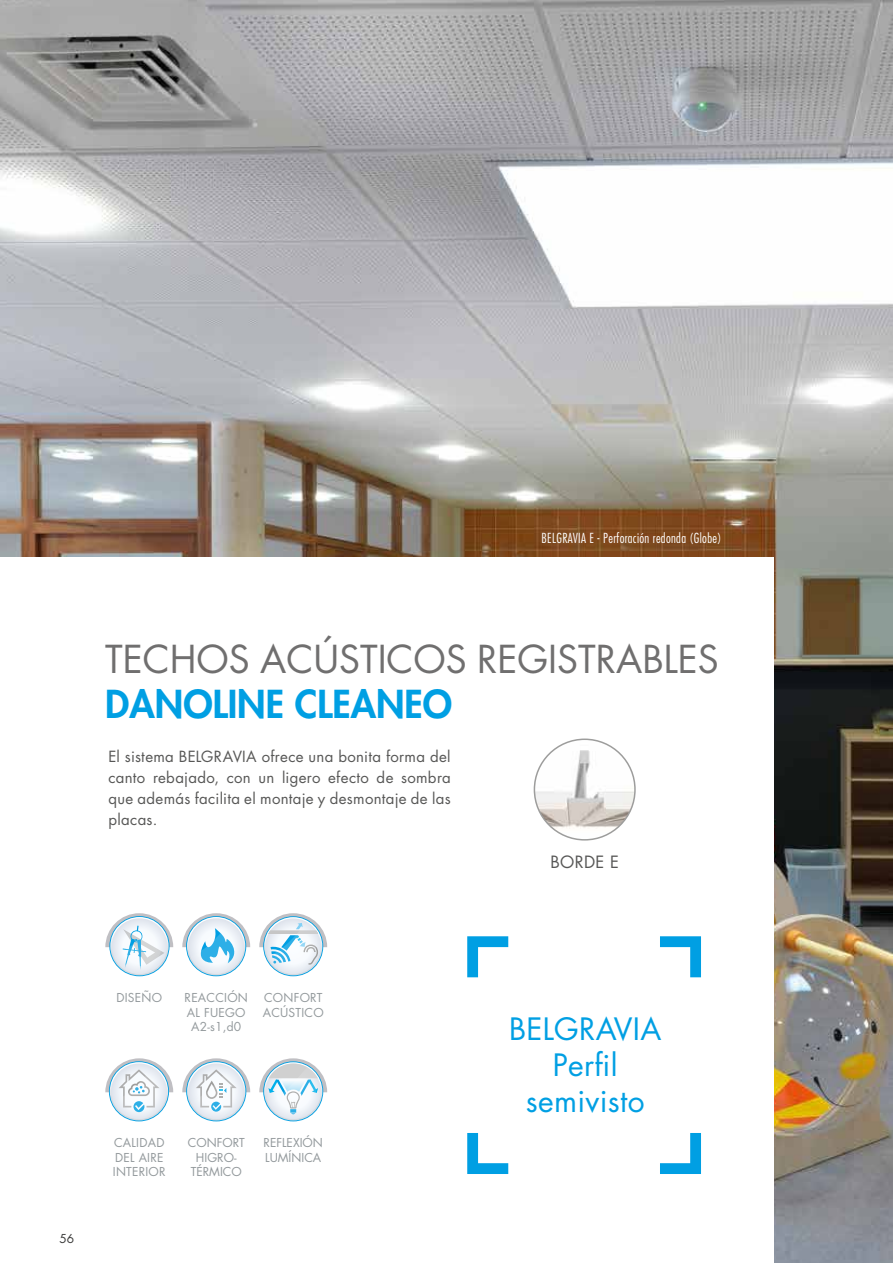
<style>
.page{position:relative;width:893px;height:1263px;background:#fff}
.page>*{position:absolute;margin:0;border:0;box-sizing:border-box;transform-origin:0 0}
.t1{font:37.5px "Futura Std";color:#706f6f}
.t2{font:800 37.5px "Futura Std";color:#009fe3}
.t3{font:30px/36px "Futura Std";letter-spacing:.01em;color:#009fe3;text-align:center}
.t4{font:16.5px "Futura Std";letter-spacing:.02em;color:#575756}
.t5{font:15px/21px "Futura Std";letter-spacing:.02em;color:#575756;text-align:justify}
.t6{font:300 condensed 13.5px "Futura Std";letter-spacing:.025em;color:#fff}
.t7{font:12px/14.4px "Futura Std";letter-spacing:.02em;color:#93999c}
.t8{font:12px/14.4px "Futura Std";color:#93999c;text-align:center}
.t9{font:12px "Futura Std";color:#3c3c3b}
</style>
<div class="page">
<img style="left:0;top:0;width:893px;height:1263px">
<div style="left:0;top:557px;width:774px;height:706px;background:#fff"></div>
<svg style="left:467px;top:936px;width:41px;height:41px"></svg>
<svg style="left:660px;top:936px;width:41px;height:41px"></svg>
<svg style="left:467px;top:1133px;width:41px;height:41px"></svg>
<svg style="left:660px;top:1133px;width:41px;height:41px"></svg>
<svg style="left:105px;top:913px;width:68px;height:61px"></svg>
<svg style="left:259px;top:913px;width:68px;height:61px"></svg>
<svg style="left:182px;top:913px;width:68px;height:61px"></svg>
<svg style="left:105px;top:1058px;width:68px;height:61px"></svg>
<svg style="left:182px;top:1058px;width:68px;height:61px"></svg>
<svg style="left:259px;top:1058px;width:68px;height:61px"></svg>
<img style="left:534px;top:739px;width:101px;height:101px;border-radius:50px">
<div style="left:534px;top:738px;width:102px;height:102px;border:2px solid #9d9d9c;border-radius:50%"></div>
<p class="t6" style="left:541px;top:530px;width:181px">BELGRAVIA E - Perforación redonda (Globe)</p>
<h1 class="t1" style="left:105px;top:635px;width:615px">TECHOS ACÚSTICOS REGISTRABLES</h1>
<h1 class="t2" style="left:105px;top:680px;width:348px">DANOLINE CLEANEO</h1>
<p class="t5" style="left:108px;top:746px;width:344px">El sistema BELGRAVIA ofrece una bonita forma del canto rebajado, con un ligero efecto de sombra que además facilita el montaje y desmontaje de las placas.</p>
<p class="t4" style="left:550px;top:852px;width:70px">BORDE E</p>
<p class="t7" style="left:185px;top:991px;width:65px;text-align:center">REACCIÓN<br>AL FUEGO<br>A2-s1,d0</p>
<p class="t7" style="left:116px;top:991px;width:47px">DISEÑO</p>
<p class="t7" style="left:263px;top:991px;width:62px">CONFORT<br>ACÚSTICO</p>
<p class="t9" style="left:60px;top:1231px;width:16px">56</p>
<p class="t7" style="left:113px;top:1136px;width:54px">CALIDAD<br>DEL AIRE<br>INTERIOR</p>
<p class="t8" style="left:188px;top:1136px;width:58px">CONFORT<br>HIGRO-<br>TÉRMICO</p>
<p class="t8" style="left:263px;top:1136px;width:61px;text-align:left">REFLEXIÓN<br>LUMÍNICA</p>
<h2 class="t3" style="left:509px;top:1011px;width:154px">BELGRAVIA<br>Perfil semivisto</h2>
</div>
